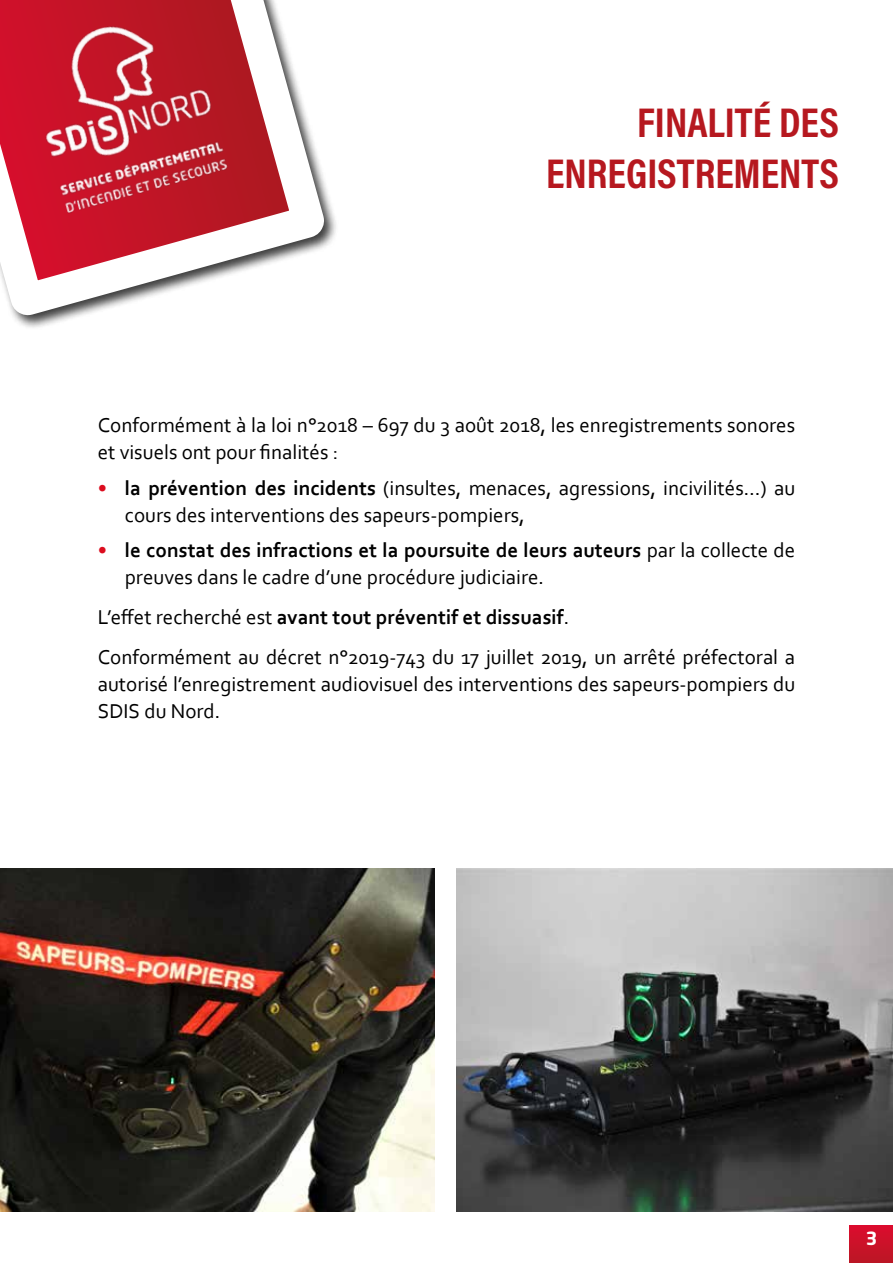
<style>
.page{position:relative;width:893px;height:1263px;background:#fff}
.page>*{position:absolute;margin:0;border:0;box-sizing:border-box;transform-origin:0 0}
.t1{font:42px/50.4px "Acumin Variable Concept";letter-spacing:-.135em;color:#b6181f;text-align:right}
.t2{font:21px/27px "Corbel";color:#000}
.t3{font:700 18px "Neo Sans";color:#fff}
.s1{color:#dc0c1e}
.s2{font-weight:700}
</style>
<div class="page">
<svg style="left:850px;top:1226px;width:43px;height:37px;background:#ca1129"></svg>
<svg style="left:0;top:0;width:336px;height:328px"></svg>
<img style="left:5px;top:0;width:241px;height:230px">
<img style="left:456px;top:868px;width:437px;height:343px">
<img style="left:0;top:868px;width:435px;height:343px">
<h1 class="t1" style="left:546px;top:96px;width:300px">FINALITÉ DES<br>ENREGISTREMENTS</h1>
<p class="t2" style="left:98px;top:411px;width:699px">Conformément à la loi n°2018 – 697 du 3 août 2018, les enregistrements sonores et visuels ont pour finalités :</p>
<p class="t2" style="left:125px;top:474px;width:672px;text-indent:-27px"><span class="s1">•</span> <span class="s2">la prévention des incidents</span> (insultes, menaces, agressions, incivilités…) au cours des interventions des sapeurs-pompiers,</p>
<p class="t2" style="left:125px;top:536px;width:672px;text-indent:-27px"><span class="s1">•</span> <span class="s2">le constat des infractions et la poursuite de leurs auteurs</span> par la collecte de preuves dans le cadre d’une procédure judiciaire.</p>
<p class="t2" style="left:98px;top:597px;width:699px;line-height:39.8px">L’effet recherché est <span class="s2">avant tout préventif et dissuasif</span>.<br>Conformément au décret n°2019-743 du 17 juillet 2019, un arrêté préfectoral a</p>
<p class="t2" style="left:98px;top:670px;width:699px">autorisé l’enregistrement audiovisuel des interventions des sapeurs-pompiers du<br>SDIS du Nord.</p>
<p class="t3" style="left:866px;top:1231px;width:13px">3</p>
</div>
